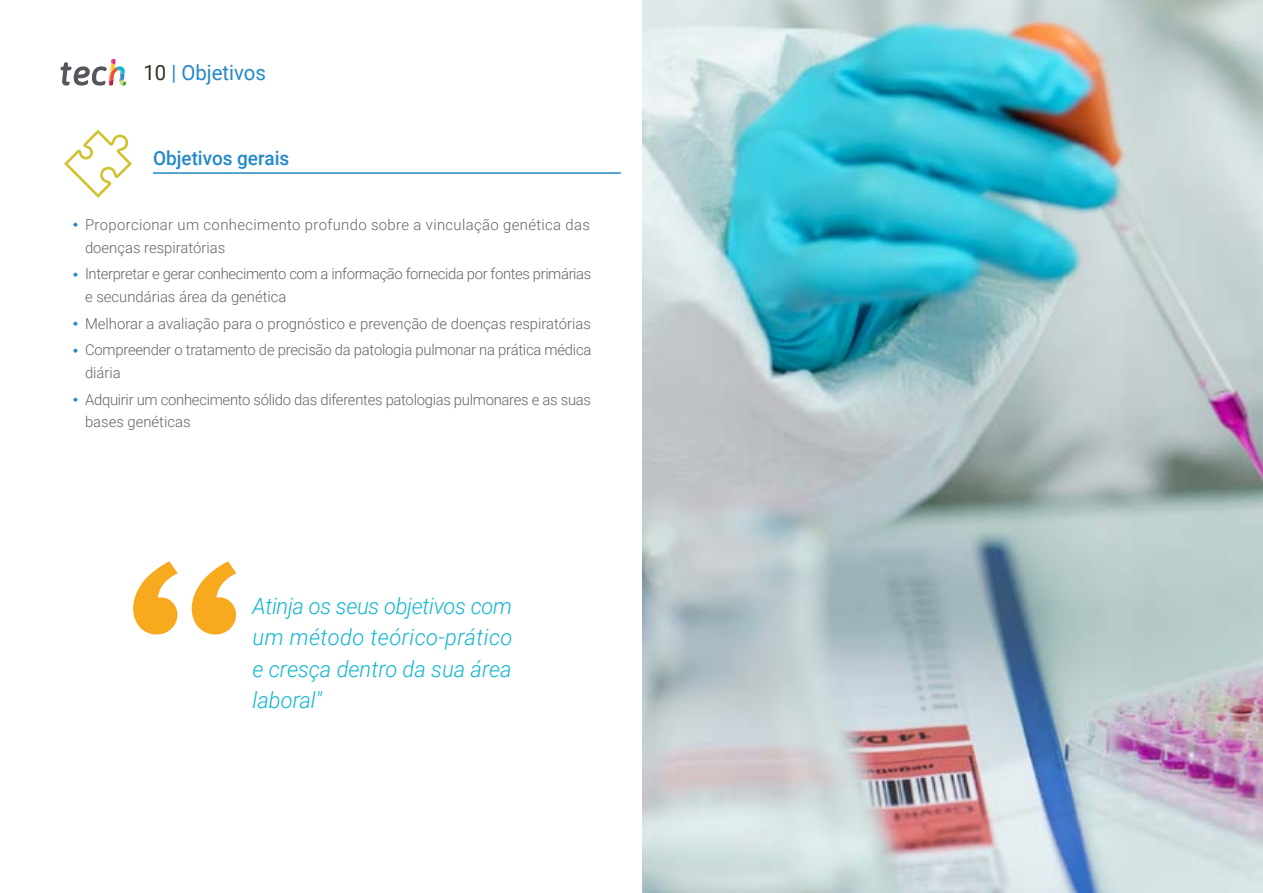
<style>
.page{position:relative;width:1263px;height:893px;background:#fff}
.page>*{position:absolute;margin:0;border:0;box-sizing:border-box;transform-origin:0 0}
.t1{font:italic 300 22.5px/31.5px "Roboto";color:#0fb6cf;text-align:justify}
.t2{font:21px "Roboto";color:#2488c9}
.t3{font:500 19.5px "Roboto";color:#2488c9}
.t4{font:300 15px/26.7px "Roboto";letter-spacing:-.015em;color:#61646a}
.t5{font:300 15px/22.5px "Roboto";letter-spacing:.025em;color:#61646a}
.s1{color:#312e20}
</style>
<div class="page">
<hr style="left:153px;top:173px;width:468px;height:1px;background:#2488c9">
<svg style="left:64px;top:130px;width:68px;height:68px"></svg>
<svg style="left:61px;top:59px;width:65px;height:27px"></svg>
<img style="left:642px;top:0;width:621px;height:893px">
<svg style="left:133px;top:561px;width:103px;height:73px"></svg>
<h2 class="t2" style="left:144px;top:57px;width:124px"><span class="s1">10</span> | Objetivos</h2>
<h3 class="t3" style="left:153px;top:144px;width:138px">Objetivos gerais</h3>
<p class="t5" style="left:85px;top:213px;width:506px">Proporcionar um conhecimento profundo sobre a vinculação genética das doenças respiratórias</p>
<p class="t4" style="left:85px;top:262px;width:508px;line-height:22.5px">Interpretar e gerar conhecimento com a informação fornecida por fontes primárias e secundárias área da genética</p>
<p class="t4" style="left:85px;top:309px;width:508px">Melhorar a avaliação para o prognóstico e prevenção de doenças respiratórias<br>Compreender o tratamento de precisão da patologia pulmonar na prática médica</p>
<p class="t4" style="left:85px;top:359px;width:507px">diária<br>Adquirir um conhecimento sólido das diferentes patologias pulmonares e as suas</p>
<p class="t4" style="left:85px;top:408px;width:107px">bases genéticas</p>
<h1 class="t1" style="left:253px;top:589px;width:261px">Atinja os seus objetivos com um método teórico-prático e cresça dentro da sua área laboral"</h1>
</div>
